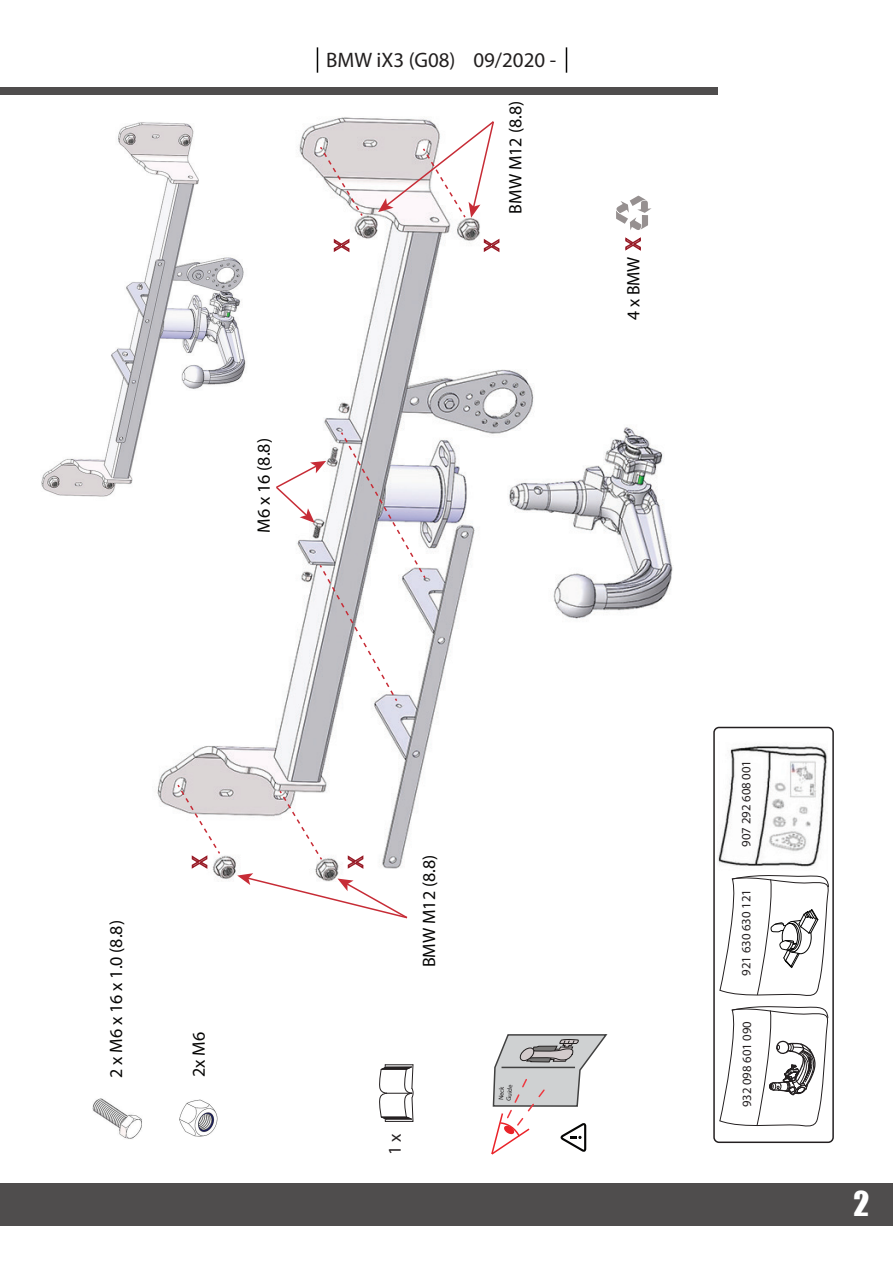
<style>
.page{position:relative;width:893px;height:1263px;background:#fff}
.page>*{position:absolute;margin:0;border:0;box-sizing:border-box;transform-origin:0 0}
.t1{font:31.5px "Impact";color:#fff}
.t2{font:21px "Myriad Pro";color:#211e1e}
.t3{font:18px "Myriad Pro";color:#050504}
.t4{font:18px "Myriad Pro";color:#231f20}
.t5{font:12.75px "Myriad Pro";color:#231f20}
.t6{font:6.6px/7.9px "Myriad Pro";color:#201d1e}
</style>
<div class="page">
<img style="left:157px;top:117px;width:516px;height:764px">
<div style="left:0;top:1183px;width:893px;height:43px;background:#4f4d4d"></div>
<div style="left:0;top:87px;width:717px;height:7px;background:#4f4d4d"></div>
<svg style="left:491px;top:1034px;width:117px;height:121px"></svg>
<svg style="left:379px;top:1064px;width:35px;height:58px"></svg>
<img style="left:93px;top:1098px;width:49px;height:41px">
<img style="left:179px;top:1099px;width:38px;height:37px">
<img style="left:718px;top:744px;width:110px;height:123px">
<div style="left:713px;top:727px;width:121px;height:416px;border:2px solid #231f20;border-radius:5px"></div>
<svg style="left:719px;top:873px;width:115px;height:256px"></svg>
<svg style="left:317px;top:47px;width:1px;height:26px"></svg>
<svg style="left:566px;top:47px;width:1px;height:26px"></svg>
<img style="left:41px;top:122px;width:207px;height:382px">
<svg style="left:319px;top:146px;width:45px;height:72px"></svg>
<svg style="left:378px;top:120px;width:117px;height:99px"></svg>
<svg style="left:274px;top:431px;width:153px;height:272px"></svg>
<svg style="left:482px;top:237px;width:19px;height:17px"></svg>
<svg style="left:616px;top:196px;width:36px;height:34px"></svg>
<svg style="left:332px;top:237px;width:19px;height:17px"></svg>
<svg style="left:237px;top:790px;width:172px;height:129px"></svg>
<svg style="left:177px;top:784px;width:45px;height:86px"></svg>
<svg style="left:624px;top:236px;width:18px;height:16px"></svg>
<p class="t2" style="left:326px;top:47px;width:231px">BMW iX3 (G08) 09/2020 -</p>
<p class="t3" style="left:504px;top:213px;width:114px;rotate:-90deg">BMW M12 (8.8)</p>
<p class="t3" style="left:253px;top:533px;width:96px;rotate:-90deg">M6 x 16 (8.8)</p>
<p class="t3" style="left:622px;top:320px;width:65px;rotate:-90deg">4 x BMW</p>
<p class="t3" style="left:105px;top:1078px;width:159px;rotate:-90deg">2 x M6 x 16 x 1.0 (8.8)</p>
<p class="t3" style="left:188px;top:1077px;width:47px;rotate:-90deg">2x M6</p>
<p class="t3" style="left:418px;top:967px;width:114px;rotate:-90deg">BMW M12 (8.8)</p>
<p class="t4" style="left:384px;top:1155px;width:23px;rotate:-90deg">1 x</p>
<p class="t6" style="left:497px;top:1100px;width:18px;rotate:-85deg">Neck<br>Guide</p>
<p class="t5" style="left:738px;top:847px;width:88px;rotate:-90deg">907 292 608 001</p>
<p class="t5" style="left:738px;top:976px;width:88px;rotate:-90deg">921 630 630 121</p>
<p class="t5" style="left:739px;top:1107px;width:88px;rotate:-90deg">932 098 601 090</p>
<h1 class="t1" style="left:853px;top:1179px;width:17px">2</h1>
</div>
